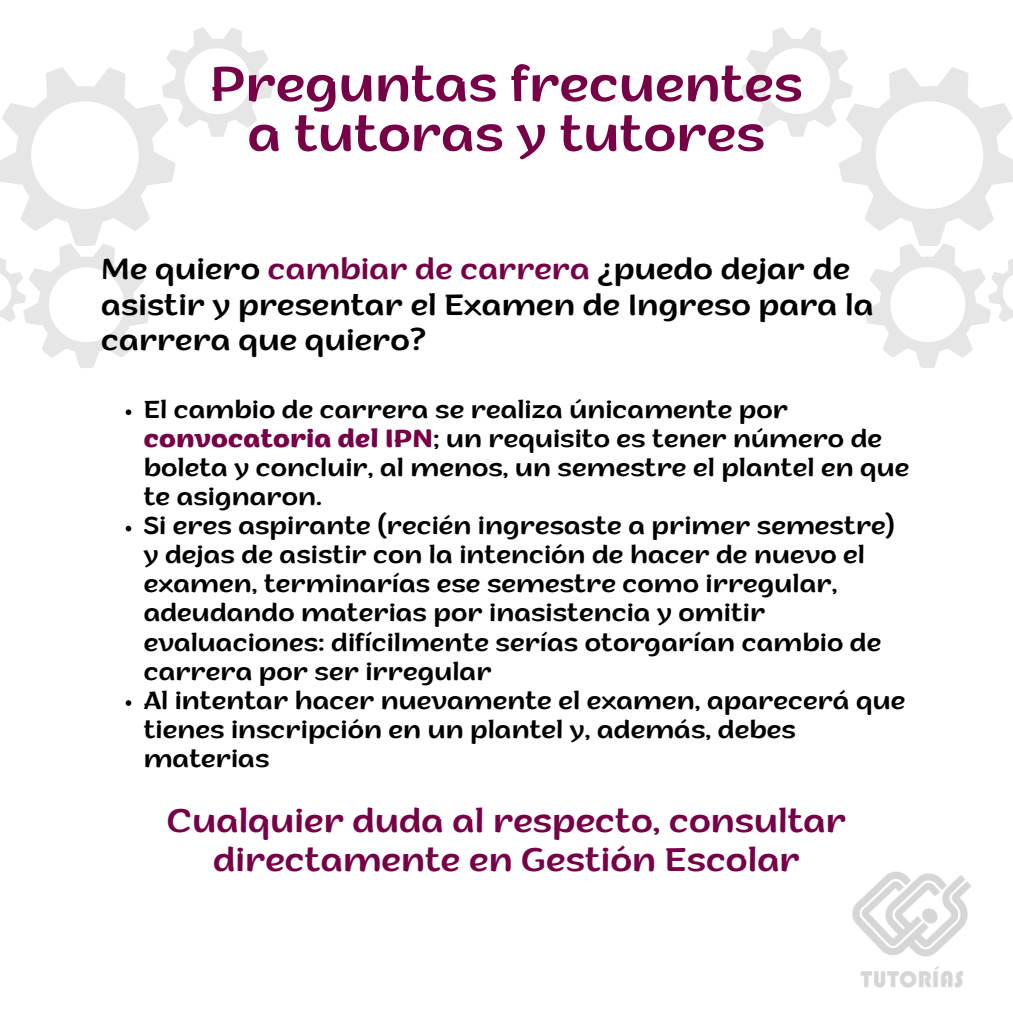
<style>
.page{position:relative;width:1013px;height:1013px;background:#fff}
.page>*{position:absolute;margin:0;border:0;box-sizing:border-box;transform-origin:0 0}
.t1{font:50px/49.8px "ZT Arturo";color:#770147;text-align:center}
.t2{font:33.25px/39.4px "ZT Arturo";color:#770147;text-align:center}
.t3{font:29.75px/35.6px "ZT Arturo";color:#000}
.t4{font:25px/29px "ZT Arturo";color:#000}
.s1{color:#770147}
.s2{font-weight:700;color:#770147}
</style>
<div class="page">
<svg style="left:839px;top:67px;width:173px;height:156px"></svg>
<svg style="left:865px;top:223px;width:147px;height:145px"></svg>
<svg style="left:742px;top:27px;width:126px;height:124px"></svg>
<svg style="left:0;top:67px;width:176px;height:156px"></svg>
<svg style="left:0;top:223px;width:150px;height:145px"></svg>
<svg style="left:146px;top:27px;width:127px;height:124px"></svg>
<img style="left:852px;top:871px;width:119px;height:117px">
<svg style="left:126px;top:409px;width:5px;height:6px"></svg>
<svg style="left:126px;top:526px;width:5px;height:5px"></svg>
<svg style="left:126px;top:700px;width:5px;height:6px"></svg>
<p class="t1" style="left:210px;top:65px;width:594px">Preguntas frecuentes a tutoras y tutores</p>
<p class="t3" style="left:101px;top:255px;width:773px">Me quiero <span class="s1">cambiar de carrera</span> ¿puedo dejar de asistir y presentar el Examen de Ingreso para la carrera que quiero?</p>
<p class="t4" style="left:144px;top:398px;width:767px">El cambio de carrera se realiza únicamente por <span class="s2">convocatoria del IPN</span>; un requisito es tener número de boleta y concluir, al menos, un semestre el plantel en que te asignaron.</p>
<h1 class="t4" style="left:144px;top:514px;width:753px">Si eres aspirante (recién ingresaste a primer semestre) y dejas de asistir con la intención de hacer de nuevo el examen, terminarías ese semestre como irregular, adeudando materias por inasistencia y omitir evaluaciones: difícilmente serías otorgarían cambio de carrera por ser irregular</h1>
<h3 class="t4" style="left:144px;top:688px;width:763px">Al intentar hacer nuevamente el examen, aparecerá que tienes inscripción en un plantel y, además, debes materias</h3>
<p class="t2" style="left:167px;top:804px;width:681px">Cualquier duda al respecto, consultar directamente en Gestión Escolar</p>
</div>
